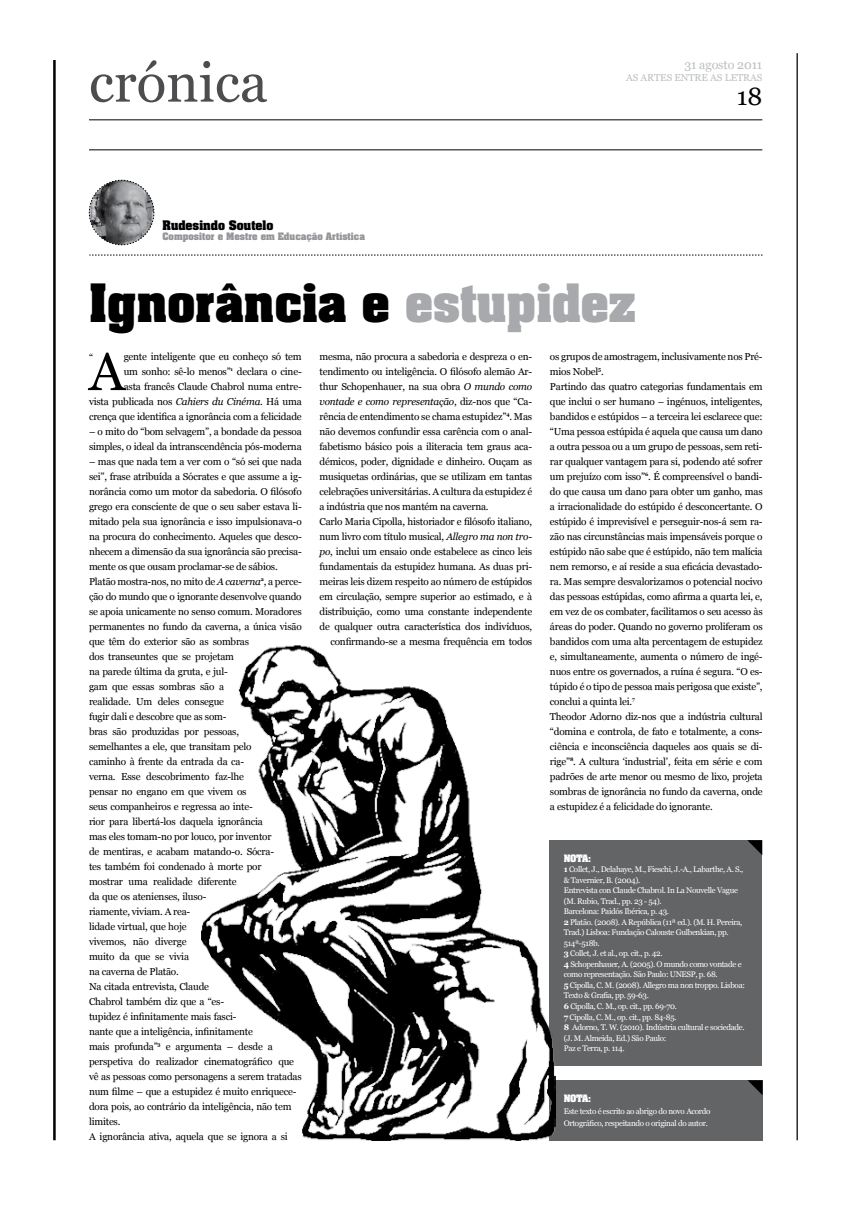
<style>
.page{position:relative;width:851px;height:1205px;background:#fff}
.page>*{position:absolute;margin:0;border:0;box-sizing:border-box;transform-origin:0 0}
.t1{font:55px "Georgia";color:#4d4d4f}
.t2{font:53.25px "Georgia";color:#000}
.t3{font:700 45px "Aachen";color:#000}
.t4{font:25px "Georgia";color:#000}
.t5{font:12.5px "Georgia";letter-spacing:-.01em;color:#bcbec0}
.t6{font:700 11.25px "Aachen";color:#000}
.t7{font:10px/15px "Georgia";letter-spacing:-.02em;color:#000}
.t8{font:italic 10px "Georgia";letter-spacing:-.02em;color:#000}
.t9{font:10px "Georgia";color:#bcbec0}
.t10{font:700 8.75px "Aachen";color:#939598}
.t11{font:700 8.75px "Aachen";color:#fff}
.t12{font:8.12px/10.5px "Georgia";letter-spacing:-.04em;color:#fff}
.s1{color:#a7a9ac}
.s2{font-style:italic}
.s3{font-style:normal}
.s4{font-weight:700}
</style>
<div class="page">
<hr style="left:89px;top:150px;width:673px;height:1px;background:#000">
<hr style="left:53px;top:60px;width:3px;height:1080px;background:#000">
<hr style="left:796px;top:53px;width:1px;height:1087px;background:#000">
<hr style="left:89px;top:120px;width:673px;height:1px;background:#000">
<svg style="left:89px;top:255px;width:673px;height:1px"></svg>
<svg style="left:89px;top:180px;width:65px;height:65px"></svg>
<div style="left:549px;top:840px;width:213px;height:225px;background:#636466"></div>
<svg style="left:747px;top:840px;width:15px;height:15px"></svg>
<div style="left:549px;top:1080px;width:213px;height:60px;background:#636466"></div>
<svg style="left:748px;top:1080px;width:14px;height:15px"></svg>
<img style="left:201px;top:645px;width:354px;height:495px">
<h1 class="t1" style="left:89px;top:49px;width:180px">crónica</h1>
<p class="t6" style="left:162px;top:217px;width:112px">Rudesindo Soutelo</p>
<p class="t10" style="left:162px;top:230px;width:204px">Compositor e Mestre em Educação Artística</p>
<p class="t5" style="left:684px;top:58px;width:79px">31 agosto 2011</p>
<p class="t9" style="left:626px;top:72px;width:22px">as artes</p>
<p class="t9" style="left:674px;top:72px;width:8px">entre</p>
<p class="t9" style="left:710px;top:72px;width:22px">as letras</p>
<h3 class="t4" style="left:736px;top:81px;width:27px">18</h3>
<h3 class="t3" style="left:89px;top:270px;width:548px">Ignorância e <span class="s1">estupidez</span></h3>
<p class="t7" style="left:89px;top:350px;width:6px">“</p>
<p class="t7" style="left:89px;top:349px;width:214px;text-align:right">gente inteligente que eu conheço só tem<br>um sonho: sê-lo menos”<sup>1</sup> declara o cine-<br>asta francês Claude Chabrol numa entre-<br>vista publicada nos <span class="s2">Cahiers du Cinéma</span>. Há uma crença que identifica a ignorância com a felicidade</p>
<p class="t7" style="left:89px;top:424px;width:214px">– o mito do “bom selvagem”, a bondade da pessoa simples, o ideal da intranscendência pós-moderna</p>
<p class="t7" style="left:89px;top:454px;width:214px">– mas que nada tem a ver com o “só sei que nada sei”, frase atribuída a Sócrates e que assume a ig&shy;norância como um motor da sabedoria. O filósofo grego era consciente de que o seu saber estava li&shy;mitado pela sua ignorância e isso impulsionava-o na procura do conhecimento. Aqueles que desco&shy;nhecem a dimensão da sua ignorância são precisa&shy;mente os que ousam proclamar-se de sábios.<br>Platão mostra-nos, no mito de <span class="s2">A caverna</span><sup>2</sup>, a perce&shy;ção do mundo que o ignorante desenvolve quando se apoia unicamente no senso comum. Moradores permanentes no fundo da caverna, a única visão que têm do exterior são as sombras<br>dos transeuntes que se projetam<br>na parede última da gruta, e jul-<br>gam que essas sombras são a<br>realidade. Um deles consegue<br>fugir dali e descobre que as som-<br>bras são produzidas por pessoas,<br>semelhantes a ele, que transitam pelo<br>caminho à frente da entrada da ca-<br>verna. Esse descobrimento faz-lhe<br>pensar no engano em que vivem os<br>seus companheiros e regressa ao inte-<br>rior para libertá-los daquela ignorância<br>mas eles tomam-no por louco, por inventor<br>de mentiras, e acabam matando-o. Sócra-<br>tes também foi condenado à morte por<br>mostrar uma realidade diferente<br>da que os atenienses, iluso-<br>riamente, viviam. A rea-<br>lidade virtual, que hoje<br>vivemos, não diverge<br>muito da que se vivia<br>na caverna de Platão.<br>Na citada entrevista, Claude<br>Chabrol também diz que a “es-<br>tupidez é infinitamente mais fasci-<br>nante que a inteligência, infinitamente<br>mais profunda”<sup>3</sup> e argumenta – desde a perspetiva do realizador cinematográfico que vê as pessoas como personagens a serem tratadas num filme – que a estupidez é muito enriquece&shy;dora pois, ao contrário da inteligência, não tem limites.<br>A ignorância ativa, aquela que se ignora a si</p>
<p class="t7" style="left:319px;top:349px;width:214px">mesma, não procura a sabedoria e despreza o en-</p>
<p class="t7" style="left:319px;top:364px;width:214px">tendimento ou inteligência. O filósofo alemão Ar-</p>
<p class="t7" style="left:319px;top:379px;width:214px">thur Schopenhauer, na sua obra <span class="s2">O mundo como</span></p>
<p class="t8" style="left:319px;top:395px;width:214px">vontade e como representação<span class="s3">, diz-nos que “Ca-</span></p>
<p class="t7" style="left:319px;top:409px;width:214px">rência de entendimento se chama estupidez”<sup>4</sup>. Mas</p>
<p class="t7" style="left:319px;top:424px;width:214px">não devemos confundir essa carência com o anal-</p>
<p class="t7" style="left:319px;top:439px;width:214px">fabetismo básico pois a iliteracia tem graus aca-</p>
<p class="t7" style="left:319px;top:454px;width:214px">démicos, poder, dignidade e dinheiro. Ouçam as</p>
<p class="t7" style="left:319px;top:469px;width:214px">musiquetas ordinárias, que se utilizam em tantas</p>
<p class="t7" style="left:319px;top:484px;width:214px">celebrações universitárias. A cultura da estupidez é</p>
<p class="t7" style="left:319px;top:499px;width:170px">a indústria que nos mantém na caverna.</p>
<p class="t7" style="left:319px;top:514px;width:214px">Carlo Maria Cipolla, historiador e filósofo italiano,</p>
<p class="t7" style="left:319px;top:529px;width:214px">num livro com título musical, <span class="s2">Allegro ma non tro-</span></p>
<p class="t7" style="left:319px;top:544px;width:214px"><span class="s2">po</span>, inclui um ensaio onde estabelece as cinco leis</p>
<p class="t7" style="left:319px;top:559px;width:214px">fundamentais da estupidez humana. As duas pri-</p>
<p class="t7" style="left:319px;top:574px;width:214px">meiras leis dizem respeito ao número de estúpidos</p>
<p class="t7" style="left:319px;top:589px;width:214px">em circulação, sempre superior ao estimado, e à</p>
<p class="t7" style="left:319px;top:604px;width:214px">distribuição, como uma constante independente</p>
<p class="t7" style="left:319px;top:619px;width:214px">de qualquer outra característica dos indivíduos,</p>
<p class="t7" style="left:330px;top:634px;width:203px">confirmando-se a mesma frequência em todos</p>
<p class="t7" style="left:550px;top:349px;width:214px">os grupos de amostragem, inclusivamente nos Pré&shy;mios Nobel<sup>5</sup>.<br>Partindo das quatro categorias fundamentais em que inclui o ser humano – ingénuos, inteligentes, bandidos e estúpidos – a terceira lei esclarece que: “Uma pessoa estúpida é aquela que causa um dano a outra pessoa ou a um grupo de pessoas, sem reti&shy;rar qualquer vantagem para si, podendo até sofrer um prejuízo com isso”<sup>6</sup>. É compreensível o bandi&shy;do que causa um dano para obter um ganho, mas a irracionalidade do estúpido é desconcertante. O estúpido é imprevisível e perseguir-nos-á sem ra&shy;zão nas circunstâncias mais impensáveis porque o estúpido não sabe que é estúpido, não tem malícia nem remorso, e aí reside a sua eficácia devastado&shy;ra. Mas sempre desvalorizamos o potencial nocivo das pessoas estúpidas, como afirma a quarta lei, e, em vez de os combater, facilitamos o seu acesso às áreas do poder. Quando no governo proliferam os bandidos com uma alta percentagem de estupidez e, simultaneamente, aumenta o número de ingé&shy;nuos entre os governados, a ruína é segura. “O es&shy;túpido é o tipo de pessoa mais perigosa que existe”, conclui a quinta lei.<sup>7<br></sup>Theodor Adorno diz-nos que a indústria cultural “domina e controla, de fato e totalmente, a cons&shy;ciência e inconsciência daqueles aos quais se di&shy;rige”<sup>8</sup>. A cultura ‘industrial’, feita em série e com padrões de arte menor ou mesmo de lixo, projeta sombras de ignorância no fundo da caverna, onde a estupidez é a felicidade do ignorante.</p>
<h2 class="t2" style="left:89px;top:339px;width:37px">A</h2>
<p class="t11" style="left:563px;top:851px;width:29px">NOTA:</p>
<p class="t12" style="left:563px;top:864px;width:183px"><span class="s4">1</span> Collet, J., Delahaye, M., Fieschi, J.-A., Labarthe, A. S., &amp; Tavernier, B. (2004).<br>Entrevista con Claude Chabrol. In La Nouvelle Vague (M. Rubio, Trad., pp. 23 - 54).<br>Barcelona: Paidós Ibérica, p. 43.<br><span class="s4">2</span> Platão. (2008). A República (11ª ed.). (M. H. Pereira, Trad.) Lisboa: Fundação Calouste Gulbenkian, pp.<br>514ª-518b.<br><span class="s4">3</span> Collet, J. et al., op. cit., p. 42.<br><span class="s4">4</span> Schopenhauer, A. (2005). O mundo como vontade e como representação. São Paulo: UNESP, p. 68.<br><span class="s4">5</span> Cipolla, C. M. (2008). Allegro ma non troppo. Lisboa:<br>Texto &amp; Grafia, pp. 59-63.<br><span class="s4">6</span> Cipolla, C. M., op. cit., pp. 69-70.<br><span class="s4">7</span> Cipolla, C. M., op. cit., pp. 84-85.<br><span class="s4">8</span> Adorno, T. W. (2010). Indústria cultural e sociedade. (J. M. Almeida, Ed.) São Paulo:<br>Paz e Terra, p. 114.</p>
<p class="t11" style="left:563px;top:1091px;width:29px">NOTA:</p>
<p class="t12" style="left:563px;top:1105px;width:148px;line-height:12.2px">Este texto é escrito ao abrigo do novo Acordo<br>Ortográfico, respeitando o original do autor.</p>
</div>
